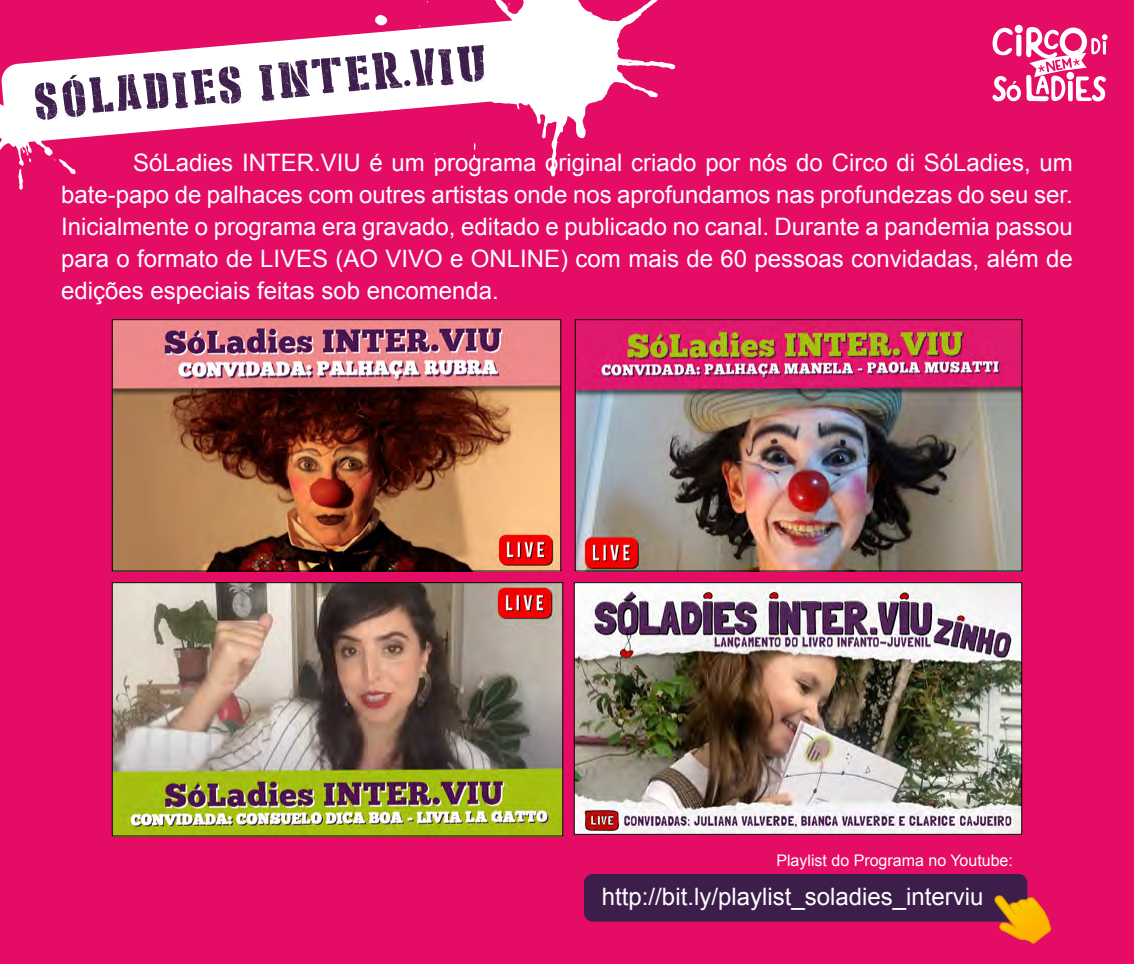
<style>
.page{position:relative;width:1134px;height:964px;background:#e40c64}
.page>*{position:absolute;margin:0;border:0;box-sizing:border-box;transform-origin:0 0}
.t1{font:50px "Stencil Cargo Army";color:#3d1e4b}
.t2{font:24px/32px "Arial";color:#fff;text-align:justify}
.t3{font:16px "Arial";color:#fff}
</style>
<div class="page">
<svg style="left:0;top:104px;width:76px;height:86px"></svg>
<svg style="left:473px;top:0;width:203px;height:177px"></svg>
<svg style="left:1px;top:16px;width:574px;height:127px;fill:#fff"></svg>
<div style="left:584px;top:874px;width:443px;height:47px;background:#3d1e4b;border-radius:9px"></div>
<img style="left:975px;top:874px;width:77px;height:71px">
<img style="left:114px;top:321px;width:445px;height:248px">
<div style="left:112px;top:319px;width:449px;height:252px;border:1px solid #000"></div>
<img style="left:577px;top:321px;width:443px;height:248px">
<div style="left:575px;top:319px;width:447px;height:252px;border:1px solid #000"></div>
<img style="left:576px;top:584px;width:444px;height:249px">
<div style="left:574px;top:582px;width:448px;height:253px;border:1px solid #000"></div>
<img style="left:114px;top:584px;width:447px;height:250px">
<div style="left:112px;top:582px;width:451px;height:254px;border:1px solid #000"></div>
<svg style="left:992px;top:25px;width:115px;height:76px"></svg>
<h1 class="t1" style="left:30px;top:76px;width:458px;rotate:-5deg">SÓLADIES INTER.VIU</h1>
<p class="t2" style="left:61px;top:146px;width:1013px;text-indent:72px">SóLadies INTER.VIU é um programa original criado por nós do Circo di SóLadies, um bate-papo de palhaces com outres artistas onde nos aprofundamos nas profundezas do seu ser.<br>Inicialmente o programa era gravado, editado e publicado no canal. Durante a pandemia passou para o formato de LIVES (AO VIVO e ONLINE) com mais de 60 pessoas convidadas, além de edições especiais feitas sob encomenda.</p>
<p class="t3" style="left:776px;top:850px;width:238px">Playlist do Programa no Youtube:</p>
<p class="t2" style="left:602px;top:881px;width:383px">http://bit.ly/playlist_soladies_interviu</p>
</div>
